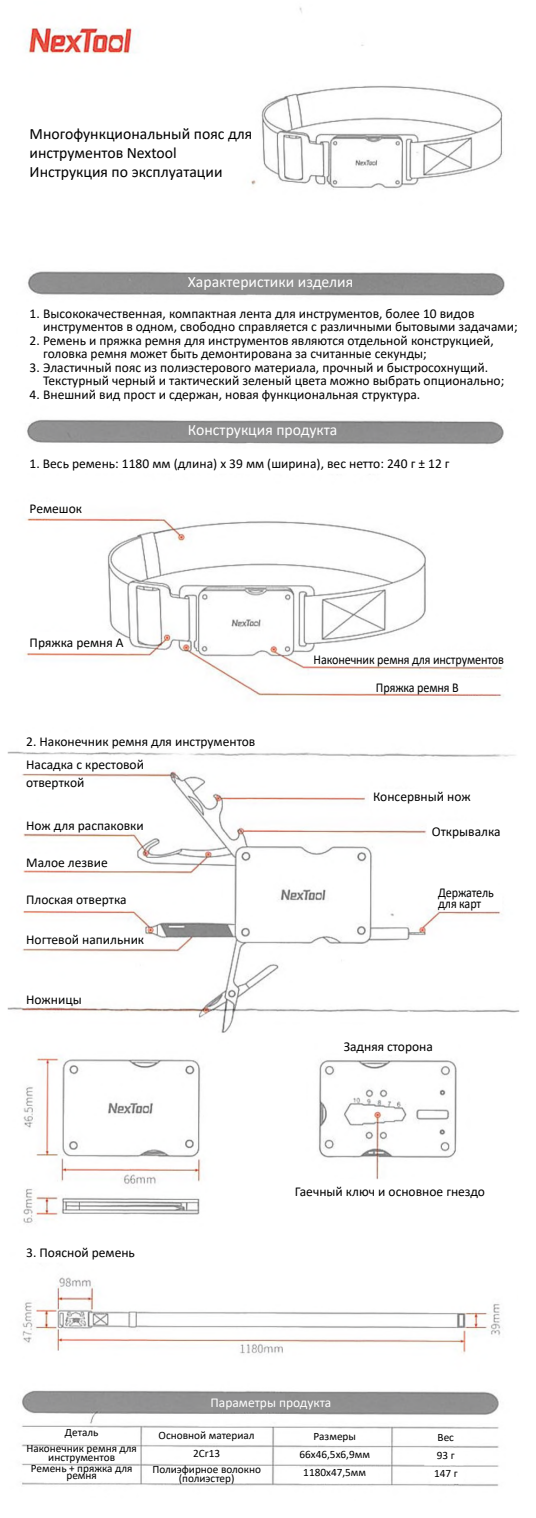
<style>
.page{position:relative;width:536px;height:1518px;background:#fff}
.page>*{position:absolute;margin:0;border:0;box-sizing:border-box;transform-origin:0 0}
.t1{font:15.75px/18.9px "Calibri";color:#000}
.t2{font:15.75px "Calibri";color:#fff}
.t3{font:13.5px/13.5px "Calibri";color:#000}
.t4{font:13.5px/28.1px "Calibri";color:#000;scale:.9 1}
.t5{font:13.5px "Calibri";color:#fff}
.t6{font:11.25px/18px "Calibri";color:#000;text-align:center}
</style>
<div class="page">
<img style="left:8px;top:7px;width:512px;height:1479px">
<p class="t1" style="left:30px;top:124px;width:224px">Многофункциональный пояс для инструментов Nextool<br>Инструкция по эксплуатации</p>
<p class="t2" style="left:188px;top:271px;width:167px">Характеристики изделия</p>
<p class="t3" style="left:43px;top:306px;width:476px;text-indent:-14px">1. Высококачественная, компактная лента для инструментов, более 10 видов инструментов в одном, свободно справляется с различными бытовыми задачами;</p>
<p class="t3" style="left:43px;top:333px;width:452px;text-indent:-14px">2. Ремень и пряжка ремня для инструментов являются отдельной конструкцией, головка ремня может быть демонтирована за считанные секунды;</p>
<p class="t3" style="left:43px;top:360px;width:462px;text-indent:-14px">3. Эластичный пояс из полиэстерового материала, прочный и быстросохнущий.<br>Текстурный черный и тактический зеленый цвета можно выбрать опционально;</p>
<p class="t3" style="left:30px;top:387px;width:392px">4. Внешний вид прост и сдержан, новая функциональная структура.</p>
<p class="t2" style="left:188px;top:419px;width:151px">Конструкция продукта</p>
<p class="t3" style="left:30px;top:457px;width:421px">1. Весь ремень: 1180 мм (длина) x 39 мм (ширина), вес нетто: 240 г ± 12 г</p>
<p class="t3" style="left:30px;top:501px;width:54px">Ремешок</p>
<p class="t3" style="left:30px;top:635px;width:96px">Пряжка ремня A</p>
<p class="t3" style="left:26px;top:729px;width:231px;line-height:23.6px">2. Наконечник ремня для инструментов<br>Насадка с крестовой</p>
<p class="t3" style="left:26px;top:776px;width:60px">отверткой</p>
<p class="t3" style="left:26px;top:819px;width:119px">Нож для распаковки</p>
<p class="t3" style="left:26px;top:855px;width:83px">Малое лезвие</p>
<p class="t3" style="left:26px;top:892px;width:102px">Плоская отвертка</p>
<p class="t3" style="left:26px;top:933px;width:120px">Ногтевой напильник</p>
<p class="t3" style="left:26px;top:993px;width:57px">Ножницы</p>
<p class="t4" style="left:376px;top:645px;width:144px;text-indent:-62px">Наконечник ремня для инструментов<br>Пряжка ремня B</p>
<p class="t3" style="left:373px;top:789px;width:99px">Консервный нож</p>
<p class="t3" style="left:432px;top:825px;width:70px">Открывалка</p>
<p class="t4" style="left:438px;top:886px;width:63px;line-height:11.2px">Держатель для карт</p>
<p class="t3" style="left:344px;top:1039px;width:91px">Задняя сторона</p>
<p class="t3" style="left:26px;top:1245px;width:110px">3. Поясной ремень</p>
<p class="t3" style="left:295px;top:1184px;width:191px">Гаечный ключ и основное гнездо</p>
<p class="t6" style="left:26px;top:1424px;width:112px;line-height:15.8px">Деталь<br>Наконечник ремня для</p>
<p class="t6" style="left:31px;top:1451px;width:103px;line-height:11.2px">инструментов<br>Ремень + пряжка для</p>
<p class="t6" style="left:66px;top:1466px;width:32px">ремня</p>
<p class="t5" style="left:210px;top:1393px;width:122px">Параметры продукта</p>
<p class="t6" style="left:159px;top:1426px;width:98px">Основной материал<br>2Cr13</p>
<p class="t6" style="left:152px;top:1465px;width:110px;line-height:9px">Полиэфирное волокно (полиэстер)</p>
<p class="t6" style="left:299px;top:1427px;width:72px">Размеры<br>66x46,5x6,9мм<br>1180x47,5мм</p>
<p class="t6" style="left:434px;top:1428px;width:25px">Вес<br>93 г<br>147 г</p>
</div>
